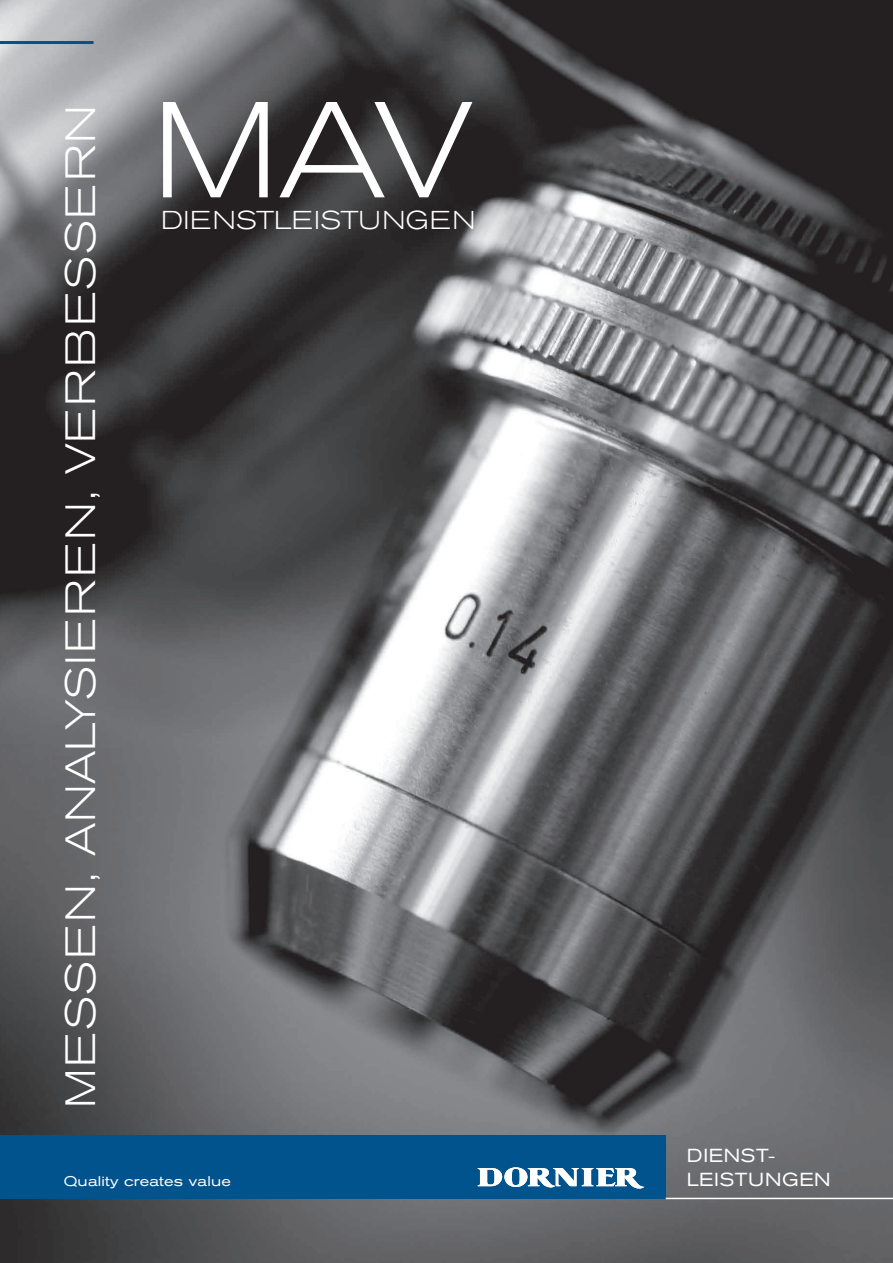
<style>
.page{position:relative;width:893px;height:1263px;background:#fff}
.page>*{position:absolute;margin:0;border:0;box-sizing:border-box;transform-origin:0 0}
.t1{font:300 135px "Standard Grot Ext BSK";color:#fff}
.t2{font:300 42px "Standard Grot Ext BSK";letter-spacing:.04em;color:#fff}
.t3{font:300 25.65px "Standard Grot Ext BSK";letter-spacing:.02em;color:#fff}
.t4{font:18.75px "Standard Grot Ext BSK";letter-spacing:.035em;color:#fff;scale:.96 1}
.t5{font:13.95px "Standard Grot Ext BSK";letter-spacing:.015em;color:#fff}
</style>
<div class="page">
<img style="left:0;top:0;width:893px;height:1263px">
<hr style="left:0;top:41px;width:94px;height:3px;background:#00538d">
<div style="left:0;top:1135px;width:666px;height:64px;background:#00538d"></div>
<svg style="left:478px;top:1167px;width:166px;height:21px"></svg>
<hr style="left:666px;top:1198px;width:227px;height:1px;background:#fff">
<p class="t2" style="left:57px;top:1108px;width:1005px;rotate:-90deg">MESSEN, ANALYSIEREN, VERBESSERN</p>
<h1 class="t1" style="left:152px;top:74px;width:319px">MAV</h1>
<p class="t3" style="left:161px;top:206px;width:316px">DIENSTLEISTUNGEN</p>
<p class="t4" style="left:687px;top:1145px;width:93px">DIENST-</p>
<p class="t5" style="left:64px;top:1173px;width:169px">Quality creates value</p>
<p class="t4" style="left:687px;top:1169px;width:151px">LEISTUNGEN</p>
</div>
